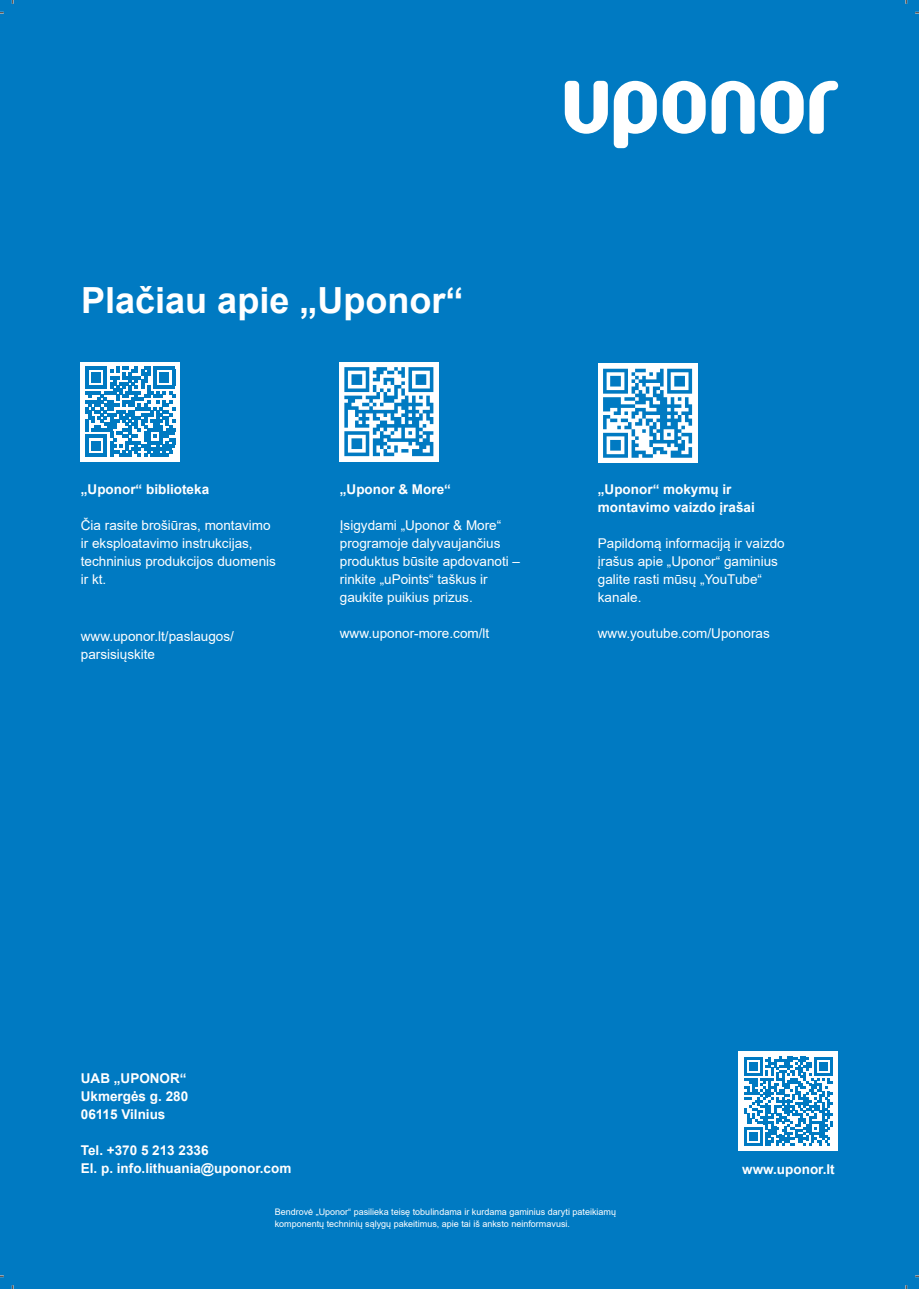
<style>
.page{position:relative;width:919px;height:1289px;background:#fff}
.page>*{position:absolute;margin:0;border:0;box-sizing:border-box;transform-origin:0 0}
.t1{font:700 36px "Arial";color:#fff}
.t2{font:13.5px/18px "Arial";color:#fff}
.t3{font:700 13.5px/18px "Arial";color:#fff}
.t4{font:9px/12px "Arial";color:#fff}
</style>
<div class="page">
<div style="left:0;top:0;width:918px;height:1288px;background:#007ac2"></div>
<div style="left:80px;top:362px;width:100px;height:99px;background:#fff"></div>
<div style="left:339px;top:362px;width:99px;height:99px;background:#fff"></div>
<svg style="left:564px;top:81px;width:43px;height:53px"></svg>
<svg style="left:809px;top:81px;width:29px;height:53px"></svg>
<svg style="left:711px;top:81px;width:43px;height:53px"></svg>
<svg style="left:613px;top:81px;width:43px;height:67px"></svg>
<svg style="left:662px;top:81px;width:43px;height:53px"></svg>
<svg style="left:760px;top:81px;width:43px;height:53px"></svg>
<div style="left:738px;top:1051px;width:100px;height:99px;background:#fff"></div>
<div style="left:598px;top:363px;width:99px;height:100px;background:#fff"></div>
<svg style="left:85px;top:366px;width:90px;height:90px"></svg>
<hr style="left:153px;top:366px;width:22px;height:4px;background:#007ac2">
<svg style="left:344px;top:367px;width:89px;height:89px"></svg>
<svg style="left:744px;top:1056px;width:88px;height:89px"></svg>
<svg style="left:603px;top:369px;width:89px;height:89px"></svg>
<h1 class="t1" style="left:81px;top:280px;width:384px">Plačiau apie „Uponor“</h1>
<p class="t3" style="left:81px;top:480px;width:130px">„Uponor“ biblioteka</p>
<p class="t2" style="left:81px;top:516px;width:197px">Čia rasite brošiūras, montavimo ir eksploatavimo instrukcijas, techninius produkcijos duomenis ir kt.</p>
<p class="t2" style="left:81px;top:627px;width:155px">www.uponor.lt/paslaugos/ parsisiųskite</p>
<p class="t3" style="left:340px;top:480px;width:112px">„Uponor &amp; More“</p>
<p class="t2" style="left:340px;top:516px;width:182px">Įsigydami „Uponor &amp; More“ programoje dalyvaujančius produktus būsite apdovanoti – rinkite „uPoints“ taškus ir gaukite puikius prizus.</p>
<p class="t2" style="left:340px;top:624px;width:151px">www.uponor-more.com/lt</p>
<p class="t3" style="left:598px;top:480px;width:158px">„Uponor“ mokymų ir montavimo vaizdo įrašai</p>
<p class="t2" style="left:598px;top:534px;width:188px">Papildomą informaciją ir vaizdo įrašus apie „Uponor“ gaminius galite rasti mūsų „YouTube“ kanale.</p>
<p class="t2" style="left:598px;top:624px;width:173px">www.youtube.com/Uponoras</p>
<p class="t3" style="left:81px;top:1069px;width:109px;text-align:justify">UAB „UPONOR“ Ukmergės g. 280<br>06115 Vilnius</p>
<p class="t3" style="left:81px;top:1141px;width:212px">Tel. +370 5 213 2336<br>El. p. info.lithuania@uponor.com</p>
<p class="t3" style="left:742px;top:1160px;width:94px">www.uponor.lt</p>
<p class="t4" style="left:274px;top:1205px;width:343px">Bendrovė „Uponor“ pasilieka teisę tobulindama ir kurdama gaminius daryti pateikiamų komponentų techninių sąlygų pakeitimus, apie tai iš anksto neinformavusi.</p>
</div>
